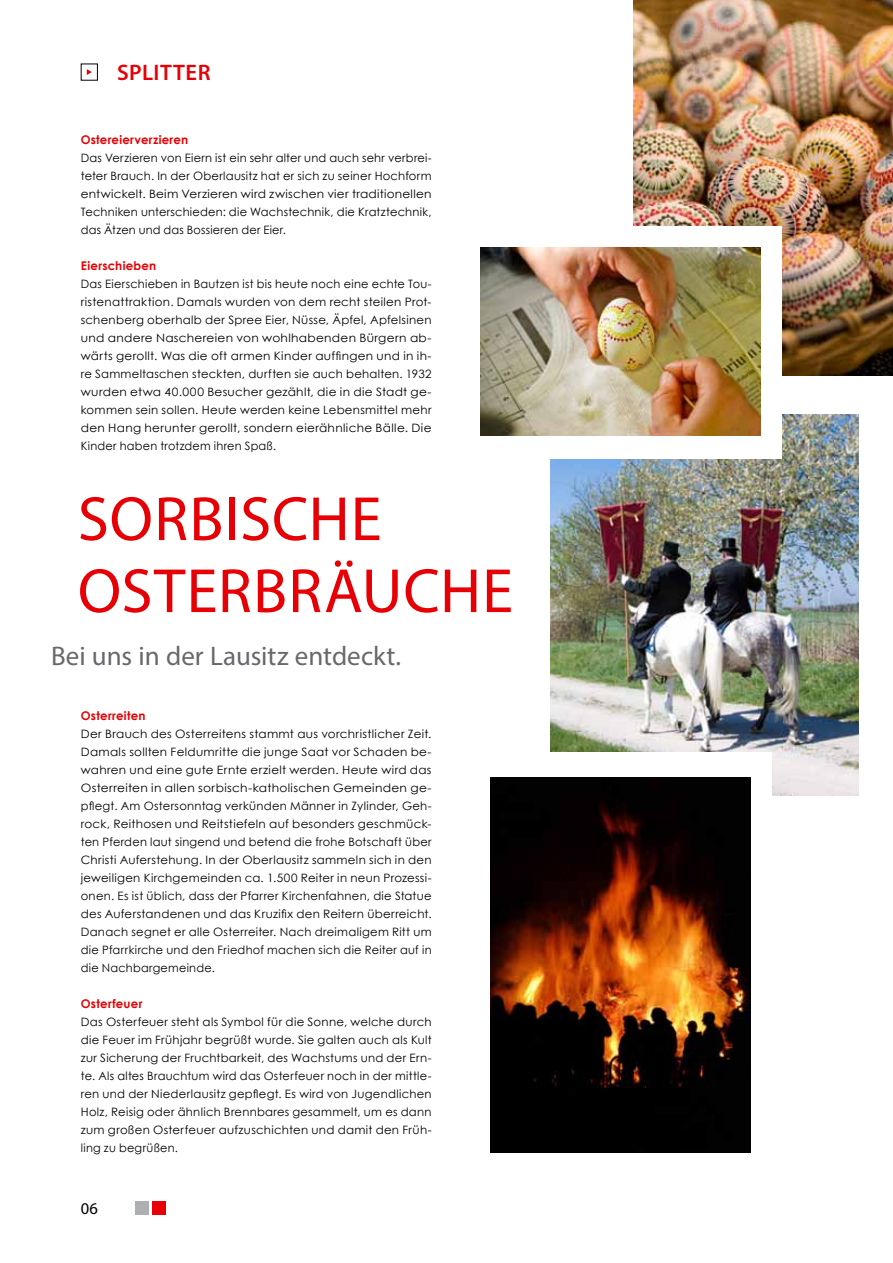
<style>
.page{position:relative;width:893px;height:1263px;background:#fff}
.page>*{position:absolute;margin:0;border:0;box-sizing:border-box;transform-origin:0 0}
.t1{font:63px/72px "Myriad Pro";letter-spacing:.015em;color:#e60005}
.t2{font:27px "Myriad Pro";color:#68676c}
.t3{font:600 22.5px "Myriad Pro";letter-spacing:.025em;color:#e60005}
.t4{font:16.5px "Myriad Pro";color:#000}
.t5{font:700 12px "Century Gothic";letter-spacing:.02em;color:#e60005}
.t6{font:11.55px/18px "Century Gothic";letter-spacing:.025em;color:#000;text-align:justify}
.t7{font:11.55px/18px "Century Gothic";letter-spacing:.025em;color:#000;text-align:justify;scale:1.04 1}
</style>
<div class="page">
<img style="left:551px;top:414px;width:308px;height:381px">
<div style="left:495px;top:752px;width:277px;height:232px;background:#fff"></div>
<img style="left:634px;top:0;width:259px;height:376px">
<div style="left:502px;top:226px;width:280px;height:232px;background:#fff"></div>
<svg style="left:87px;top:69px;width:5px;height:6px"></svg>
<img style="left:480px;top:247px;width:281px;height:189px">
<img style="left:491px;top:777px;width:259px;height:375px">
<div style="left:135px;top:1201px;width:14px;height:14px;background:#aeafb2"></div>
<div style="left:152px;top:1201px;width:14px;height:14px;background:#e60005"></div>
<h3 class="t3" style="left:117px;top:58px;width:95px">SPLITTER</h3>
<p class="t5" style="left:81px;top:131px;width:109px">Ostereierverzieren</p>
<p class="t6" style="left:81px;top:149px;width:352px">Das Verzieren von Eiern ist ein sehr alter und auch sehr verbrei&shy;teter Brauch. In der Oberlausitz hat er sich zu seiner Hochform entwickelt. Beim Verzieren wird zwischen vier traditionellen Techniken unterschieden: die Wachstechnik, die Kratztechnik, das Ätzen und das Bossieren der Eier.</p>
<p class="t5" style="left:81px;top:257px;width:77px">Eierschieben</p>
<p class="t6" style="left:81px;top:275px;width:352px">Das Eierschieben in Bautzen ist bis heute noch eine echte Tou&shy;ristenattraktion. Damals wurden von dem recht steilen Prot&shy;schenberg oberhalb der Spree Eier, Nüsse, Äpfel, Apfelsinen und andere Naschereien von wohlhabenden Bürgern ab&shy;wärts gerollt. Was die oft armen Kinder auffingen und in ih&shy;re Sammeltaschen steckten, durften sie auch behalten. 1932 wurden etwa 40.000 Besucher gezählt, die in die Stadt ge&shy;kommen sein sollen. Heute werden keine Lebensmittel mehr den Hang herunter gerollt, sondern eierähnliche Bälle. Die Kinder haben trotzdem ihren Spaß.</p>
<h1 class="t1" style="left:78px;top:482px;width:437px">SORBISCHE<br>OSTERBRÄUCHE</h1>
<h2 class="t2" style="left:51px;top:639px;width:352px">Bei uns in der Lausitz entdeckt.</h2>
<p class="t5" style="left:81px;top:707px;width:66px">Osterreiten</p>
<p class="t7" style="left:81px;top:725px;width:339px">Der Brauch des Osterreitens stammt aus vorchristlicher Zeit.<br>Damals sollten Feldumritte die junge Saat vor Schaden be&shy;wahren und eine gute Ernte erzielt werden. Heute wird das Osterreiten in allen sorbisch-katholischen Gemeinden ge&shy;pflegt. Am Ostersonntag verkünden Männer in Zylinder, Geh&shy;rock, Reithosen und Reitstiefeln auf besonders geschmück&shy;ten Pferden laut singend und betend die frohe Botschaft über Christi Auferstehung. In der Oberlausitz sammeln sich in den jeweiligen Kirchgemeinden ca. 1.500 Reiter in neun Prozessi&shy;onen. Es ist üblich, dass der Pfarrer Kirchenfahnen, die Statue des Auferstandenen und das Kruzifix den Reitern überreicht.<br>Danach segnet er alle Osterreiter. Nach dreimaligem Ritt um die Pfarrkirche und den Friedhof machen sich die Reiter auf in die Nachbargemeinde.</p>
<p class="t5" style="left:81px;top:995px;width:63px">Osterfeuer</p>
<p class="t6" style="left:81px;top:1013px;width:352px">Das Osterfeuer steht als Symbol für die Sonne, welche durch die Feuer im Frühjahr begrüßt wurde. Sie galten auch als Kult zur Sicherung der Fruchtbarkeit, des Wachstums und der Ern&shy;te. Als altes Brauchtum wird das Osterfeuer noch in der mittle&shy;ren und der Niederlausitz gepflegt. Es wird von Jugendlichen Holz, Reisig oder ähnlich Brennbares gesammelt, um es dann zum großen Osterfeuer aufzuschichten und damit den Früh&shy;ling zu begrüßen.</p>
<h3 class="t4" style="left:81px;top:1198px;width:19px">06</h3>
</div>
